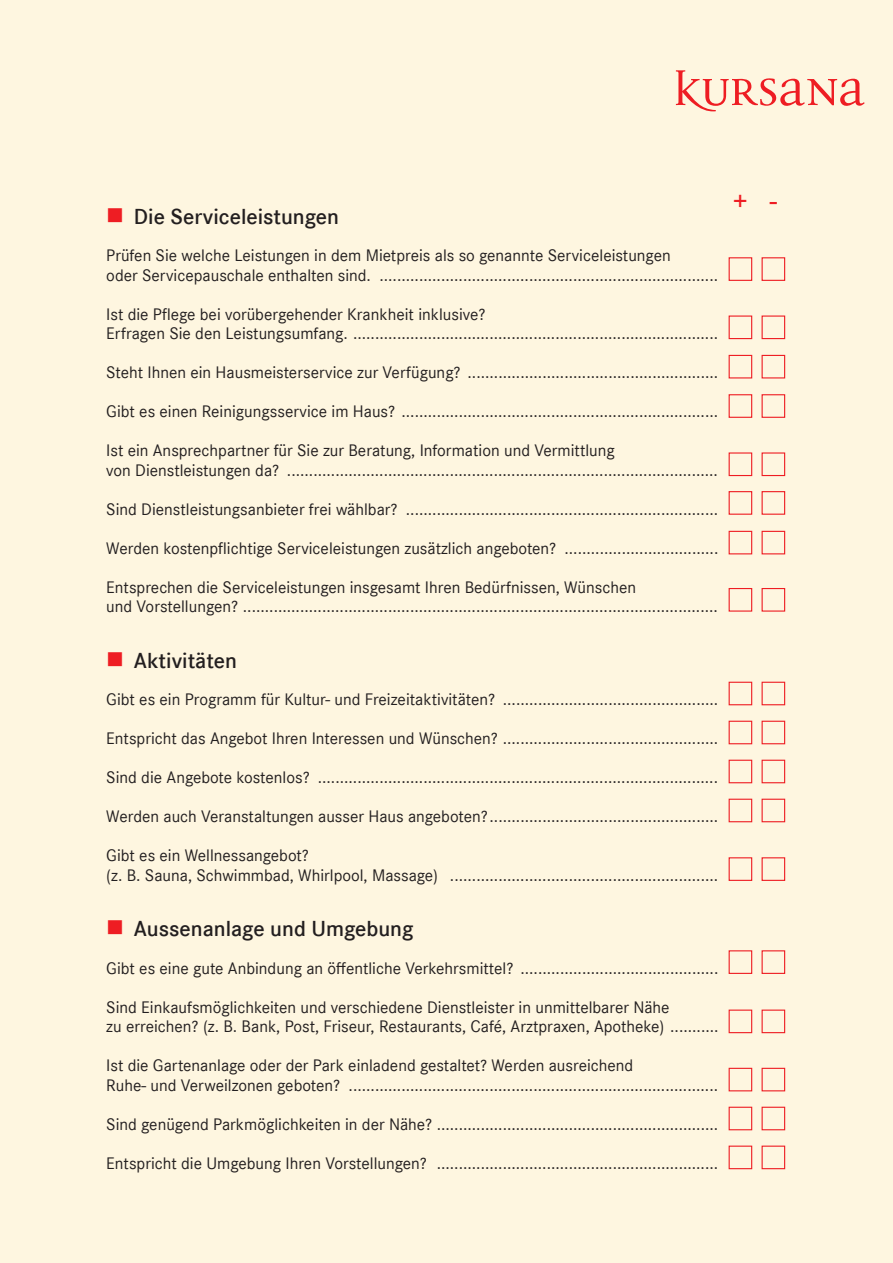
<style>
.page{position:relative;width:893px;height:1263px;background:#fef6e0}
.page>*{position:absolute;margin:0;border:0;box-sizing:border-box;transform-origin:0 0}
.t1{font:600 27px "Corporate S";color:#ee1d23}
.t2{font:600 22.5px "Corporate S";color:#231f20}
.t3{font:17.25px/19.5px "Corporate S";color:#231f20}
.s1{color:#ee1d23}
</style>
<div class="page">
<svg style="left:676px;top:70px;width:189px;height:41px"></svg>
<div style="left:729px;top:257px;width:23px;height:24px;border:1px solid #ee1d23"></div>
<div style="left:762px;top:257px;width:23px;height:24px;border:1px solid #ee1d23"></div>
<div style="left:729px;top:682px;width:23px;height:23px;border:1px solid #ee1d23"></div>
<div style="left:762px;top:682px;width:23px;height:23px;border:1px solid #ee1d23"></div>
<div style="left:729px;top:315px;width:23px;height:24px;border:1px solid #ee1d23"></div>
<div style="left:762px;top:315px;width:23px;height:24px;border:1px solid #ee1d23"></div>
<div style="left:729px;top:355px;width:23px;height:23px;border:1px solid #ee1d23"></div>
<div style="left:762px;top:355px;width:23px;height:23px;border:1px solid #ee1d23"></div>
<div style="left:729px;top:394px;width:23px;height:24px;border:1px solid #ee1d23"></div>
<div style="left:762px;top:394px;width:23px;height:24px;border:1px solid #ee1d23"></div>
<div style="left:729px;top:452px;width:23px;height:24px;border:1px solid #ee1d23"></div>
<div style="left:762px;top:452px;width:23px;height:24px;border:1px solid #ee1d23"></div>
<div style="left:729px;top:491px;width:23px;height:24px;border:1px solid #ee1d23"></div>
<div style="left:762px;top:491px;width:23px;height:24px;border:1px solid #ee1d23"></div>
<div style="left:729px;top:531px;width:23px;height:23px;border:1px solid #ee1d23"></div>
<div style="left:762px;top:531px;width:23px;height:23px;border:1px solid #ee1d23"></div>
<div style="left:729px;top:588px;width:23px;height:24px;border:1px solid #ee1d23"></div>
<div style="left:762px;top:588px;width:23px;height:24px;border:1px solid #ee1d23"></div>
<div style="left:729px;top:721px;width:23px;height:23px;border:1px solid #ee1d23"></div>
<div style="left:762px;top:721px;width:23px;height:23px;border:1px solid #ee1d23"></div>
<div style="left:729px;top:760px;width:23px;height:23px;border:1px solid #ee1d23"></div>
<div style="left:762px;top:760px;width:23px;height:23px;border:1px solid #ee1d23"></div>
<div style="left:729px;top:799px;width:23px;height:23px;border:1px solid #ee1d23"></div>
<div style="left:762px;top:799px;width:23px;height:23px;border:1px solid #ee1d23"></div>
<div style="left:729px;top:857px;width:23px;height:24px;border:1px solid #ee1d23"></div>
<div style="left:762px;top:857px;width:23px;height:24px;border:1px solid #ee1d23"></div>
<div style="left:729px;top:950px;width:23px;height:24px;border:1px solid #ee1d23"></div>
<div style="left:762px;top:950px;width:23px;height:24px;border:1px solid #ee1d23"></div>
<div style="left:729px;top:1009px;width:23px;height:24px;border:1px solid #ee1d23"></div>
<div style="left:762px;top:1009px;width:23px;height:24px;border:1px solid #ee1d23"></div>
<div style="left:729px;top:1068px;width:23px;height:23px;border:1px solid #ee1d23"></div>
<div style="left:762px;top:1068px;width:23px;height:23px;border:1px solid #ee1d23"></div>
<div style="left:729px;top:1107px;width:23px;height:23px;border:1px solid #ee1d23"></div>
<div style="left:762px;top:1107px;width:23px;height:23px;border:1px solid #ee1d23"></div>
<div style="left:729px;top:1145px;width:23px;height:24px;border:1px solid #ee1d23"></div>
<div style="left:762px;top:1145px;width:23px;height:24px;border:1px solid #ee1d23"></div>
<h2 class="t2" style="left:106px;top:203px;width:234px"><span class="s1">■</span> Die Serviceleistungen</h2>
<p class="t3" style="left:106px;top:246px;width:613px">Prüfen Sie welche Leistungen in dem Mietpreis als so genannte Serviceleistungen<br>oder Servicepauschale enthalten sind. .............................................................................</p>
<p class="t3" style="left:106px;top:304px;width:613px">Ist die Pflege bei vorübergehender Krankheit inklusive?<br>Erfragen Sie den Leistungsumfang. ...................................................................................</p>
<p class="t3" style="left:106px;top:363px;width:613px">Steht Ihnen ein Hausmeisterservice zur Verfügung? .........................................................</p>
<p class="t3" style="left:106px;top:402px;width:613px">Gibt es einen Reinigungsservice im Haus? ........................................................................</p>
<p class="t3" style="left:106px;top:441px;width:613px">Ist ein Ansprechpartner für Sie zur Beratung, Information und Vermittlung<br>von Dienstleistungen da? ..................................................................................................</p>
<p class="t3" style="left:106px;top:499px;width:613px">Sind Dienstleistungsanbieter frei wählbar? .......................................................................</p>
<p class="t3" style="left:106px;top:538px;width:614px">Werden kostenpflichtige Serviceleistungen zusätzlich angeboten? ...................................</p>
<p class="t3" style="left:106px;top:577px;width:613px">Entsprechen die Serviceleistungen insgesamt Ihren Bedürfnissen, Wünschen<br>und Vorstellungen? ............................................................................................................</p>
<h2 class="t2" style="left:106px;top:647px;width:132px"><span class="s1">■</span> Aktivitäten</h2>
<p class="t3" style="left:106px;top:690px;width:614px">Gibt es ein Programm für Kultur- und Freizeitaktivitäten? .................................................</p>
<p class="t3" style="left:106px;top:729px;width:613px">Entspricht das Angebot Ihren Interessen und Wünschen? .................................................</p>
<p class="t3" style="left:106px;top:768px;width:613px">Sind die Angebote kostenlos? ...........................................................................................</p>
<p class="t3" style="left:106px;top:807px;width:613px">Werden auch Veranstaltungen ausser Haus angeboten?....................................................</p>
<p class="t3" style="left:106px;top:846px;width:613px">Gibt es ein Wellnessangebot?<br>(z. B. Sauna, Schwimmbad, Whirlpool, Massage) .............................................................</p>
<h2 class="t2" style="left:106px;top:916px;width:309px"><span class="s1">■</span> Aussenanlage und Umgebung</h2>
<p class="t3" style="left:106px;top:958px;width:614px">Gibt es eine gute Anbindung an öffentliche Verkehrsmittel? .............................................</p>
<p class="t3" style="left:106px;top:997px;width:614px">Sind Einkaufsmöglichkeiten und verschiedene Dienstleister in unmittelbarer Nähe<br>zu erreichen? (z. B. Bank, Post, Friseur, Restaurants, Café, Arztpraxen, Apotheke) ...........</p>
<p class="t3" style="left:106px;top:1056px;width:613px">Ist die Gartenanlage oder der Park einladend gestaltet? Werden ausreichend<br>Ruhe- und Verweilzonen geboten? ....................................................................................</p>
<p class="t3" style="left:106px;top:1114px;width:613px">Sind genügend Parkmöglichkeiten in der Nähe? ................................................................</p>
<p class="t3" style="left:106px;top:1153px;width:613px">Entspricht die Umgebung Ihren Vorstellungen? ................................................................</p>
<h1 class="t1" style="left:733px;top:185px;width:46px">+ -</h1>
</div>
